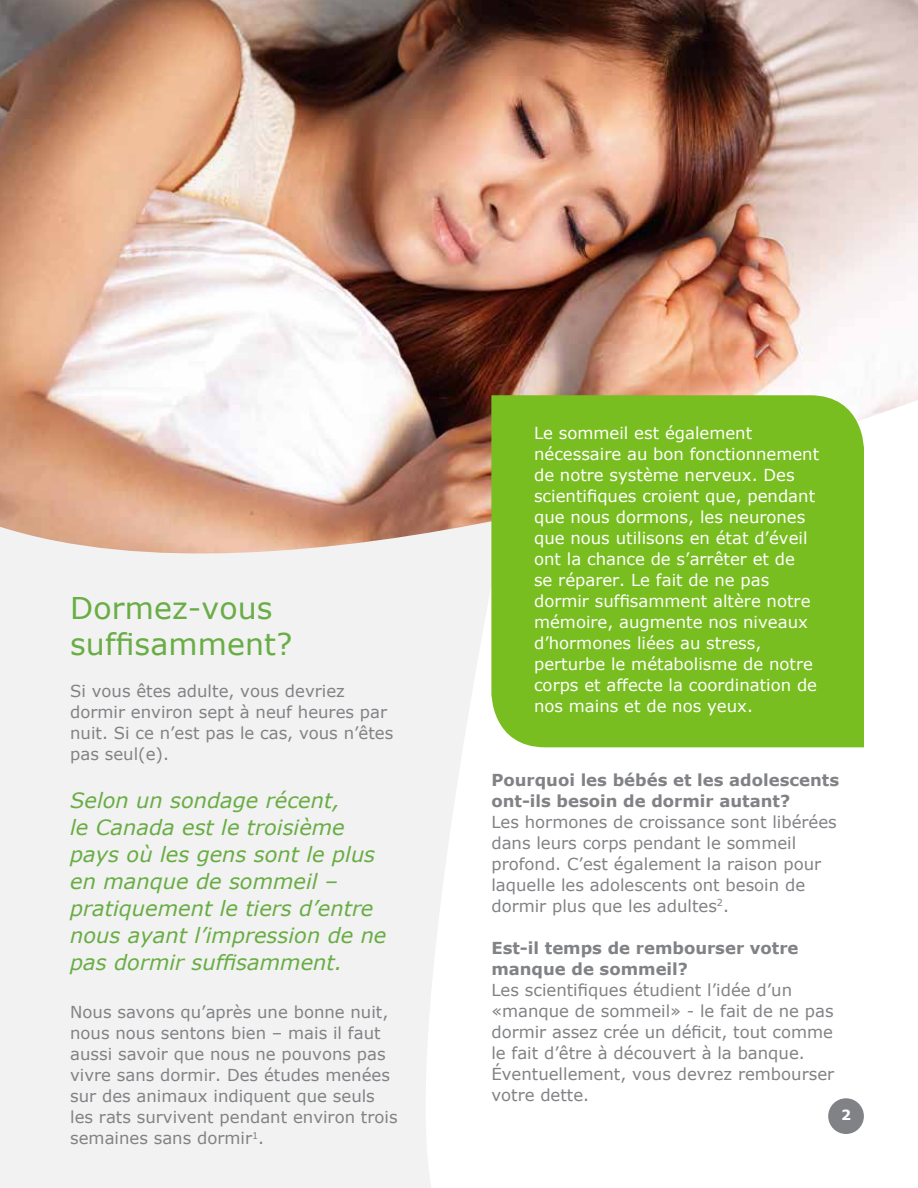
<style>
.page{position:relative;width:918px;height:1188px;background:#fff}
.page>*{position:absolute;margin:0;border:0;box-sizing:border-box;transform-origin:0 0}
.t1{font:30px/36px "Verdana";letter-spacing:.005em;color:#69ad45}
.t2{font:italic 21px/27px "Verdana";color:#69ad45}
.t3{font:16.5px/21px "Verdana";color:#808285}
.t4{font:16.5px/21px "Verdana";color:#fff}
.t5{font:700 16.5px/21px "Verdana";color:#808285}
.t6{font:700 14.1px "Verdana";color:#fff}
</style>
<div class="page">
<svg style="left:0;top:555px;width:491px;height:633px;fill:#f2f2f2"></svg>
<img style="left:0;top:0;width:918px;height:555px">
<div style="left:491px;top:395px;width:373px;height:352px;background:#78be20"></div>
<div style="left:828px;top:1098px;width:36px;height:36px;background:#808285;border-radius:50%"></div>
<h1 class="t1" style="left:70px;top:591px;width:224px">Dormez-vous suffisamment?</h1>
<p class="t3" style="left:70px;top:681px;width:325px">Si vous êtes adulte, vous devriez dormir environ sept à neuf heures par nuit. Si ce n’est pas le cas, vous n’êtes pas seul(e).</p>
<p class="t2" style="left:70px;top:787px;width:318px">Selon un sondage récent,<br>le Canada est le troisième pays où les gens sont le plus en manque de sommeil – pratiquement le tiers d’entre nous ayant l’impression de ne pas dormir suffisamment.</p>
<p class="t3" style="left:70px;top:1002px;width:329px">Nous savons qu’après une bonne nuit, nous nous sentons bien – mais il faut aussi savoir que nous ne pouvons pas vivre sans dormir. Des études menées sur des animaux indiquent que seuls les rats survivent pendant environ trois semaines sans dormir<sup>1</sup>.</p>
<p class="t4" style="left:534px;top:422px;width:287px">Le sommeil est également nécessaire au bon fonctionnement de notre système nerveux. Des scientifiques croient que, pendant que nous dormons, les neurones que nous utilisons en état d’éveil ont la chance de s’arrêter et de<br>se réparer. Le fait de ne pas dormir suffisamment altère notre mémoire, augmente nos niveaux d’hormones liées au stress, perturbe le métabolisme de notre corps et affecte la coordination de nos mains et de nos yeux.</p>
<p class="t5" style="left:491px;top:770px;width:349px">Pourquoi les bébés et les adolescents ont-ils besoin de dormir autant?</p>
<p class="t3" style="left:491px;top:812px;width:347px">Les hormones de croissance sont libérées dans leurs corps pendant le sommeil profond. C’est également la raison pour laquelle les adolescents ont besoin de dormir plus que les adultes<sup>2</sup>.</p>
<p class="t5" style="left:491px;top:938px;width:309px">Est-il temps de rembourser votre manque de sommeil?</p>
<p class="t3" style="left:491px;top:980px;width:344px">Les scientifiques étudient l’idée d’un «manque de sommeil» - le fait de ne pas dormir assez crée un déficit, tout comme le fait d’être à découvert à la banque.<br>Éventuellement, vous devrez rembourser votre dette.</p>
<p class="t6" style="left:841px;top:1106px;width:11px">2</p>
</div>
